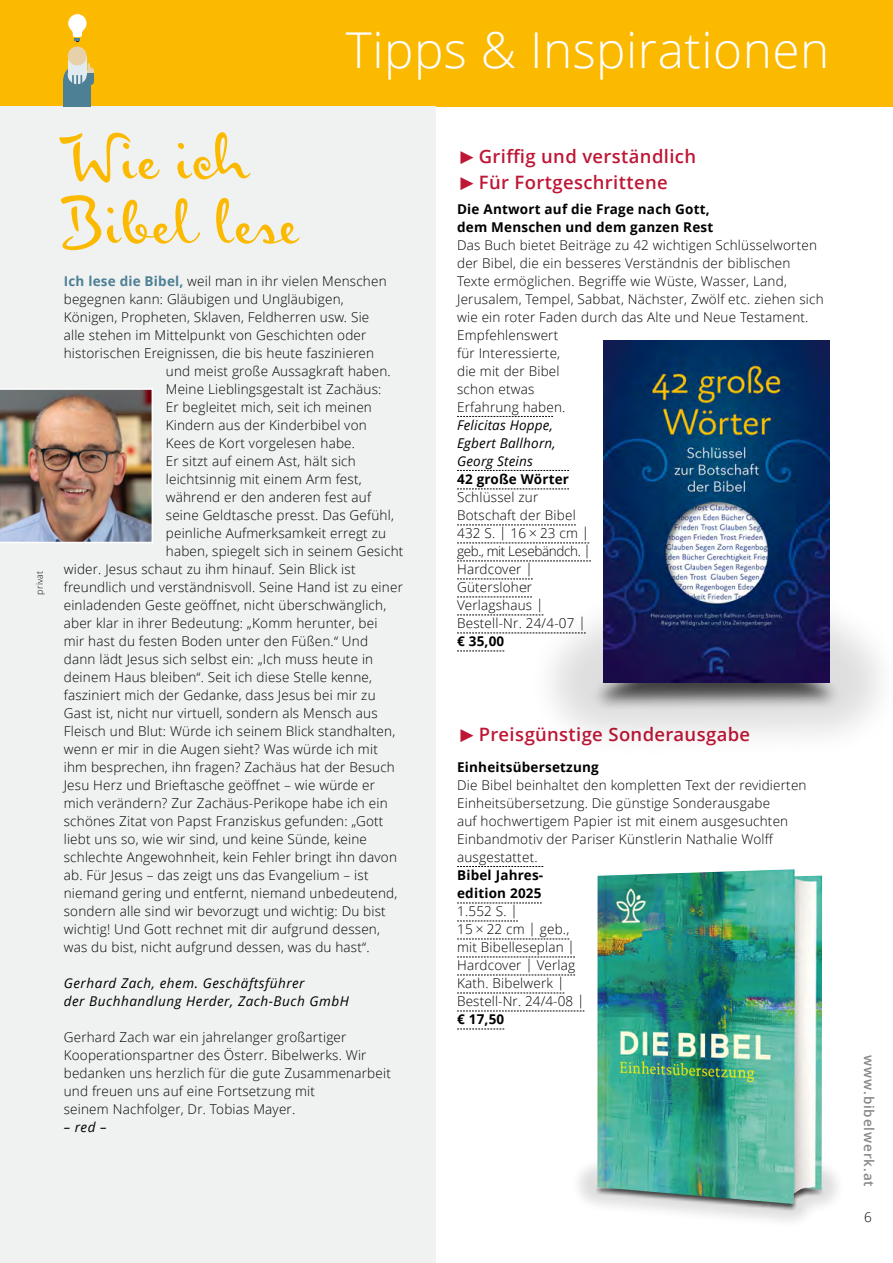
<style>
.page{position:relative;width:893px;height:1263px;background:#fff}
.page>*{position:absolute;margin:0;border:0;box-sizing:border-box;transform-origin:0 0}
.Artikel-HL{font:79.5px/64.5px "Josef K Paneuropean";letter-spacing:-.005em;color:#fbb900}
.Dachzeile{font:300 49.5px "Open Sans";letter-spacing:.01em;color:#fff}
.t1{font:600 18.45px "Open Sans";letter-spacing:.02em;color:#be1736}
.copy{font:300 13.5px/18px "Open Sans";letter-spacing:.015em;color:#000}
.facts{font:300 13.5px "Open Sans";letter-spacing:.015em;color:#000}
.Headline{font:700 13.5px/18px "Open Sans";letter-spacing:.015em;color:#000}
.Artikel-Copy_kursiv_danach{font:italic 13.5px/18px "Open Sans";letter-spacing:.04em;color:#000}
.Autor{font:italic 13.5px/18px "Open Sans";letter-spacing:.015em;color:#000}
.Titel{font:700 13.5px/18px "Open Sans";letter-spacing:.015em;color:#000}
.Untertitel{font:300 13.5px/18px "Open Sans";letter-spacing:.015em;color:#000}
.facts-2{font:300 13.5px "Open Sans";letter-spacing:-.03em;color:#000}
.t2{font:600 13.5px "Open Sans";letter-spacing:.065em;color:#868786}
.facts-3{font:700 13.5px "Open Sans";letter-spacing:.015em;color:#000}
.t3{font:300 9px "Open Sans";letter-spacing:.015em;color:#000}
.s1{font-weight:700;color:#4e8095}
.s2{font-family:"The Sans C4 s";font-weight:300}
</style>
<div class="page">
<svg style="left:578px;top:1165px;width:260px;height:56px"></svg>
<div style="left:0;top:0;width:893px;height:106px;background:#fbb900"></div>
<svg style="left:457px;top:866px;width:86px;height:1px"></svg>
<svg style="left:457px;top:903px;width:85px;height:1px"></svg>
<svg style="left:457px;top:921px;width:61px;height:1px"></svg>
<svg style="left:457px;top:939px;width:112px;height:1px"></svg>
<svg style="left:457px;top:957px;width:118px;height:1px"></svg>
<svg style="left:457px;top:975px;width:118px;height:1px"></svg>
<svg style="left:457px;top:993px;width:107px;height:1px"></svg>
<svg style="left:457px;top:1011px;width:127px;height:1px"></svg>
<svg style="left:457px;top:1029px;width:47px;height:1px"></svg>
<div style="left:0;top:106px;width:436px;height:1157px;background:#f0f1f1"></div>
<img style="left:0;top:389px;width:153px;height:154px">
<svg style="left:457px;top:416px;width:96px;height:1px"></svg>
<svg style="left:457px;top:470px;width:112px;height:1px"></svg>
<svg style="left:457px;top:489px;width:112px;height:1px"></svg>
<svg style="left:457px;top:525px;width:119px;height:1px"></svg>
<svg style="left:457px;top:543px;width:69px;height:1px"></svg>
<svg style="left:457px;top:561px;width:68px;height:1px"></svg>
<svg style="left:457px;top:579px;width:69px;height:1px"></svg>
<svg style="left:457px;top:597px;width:69px;height:1px"></svg>
<svg style="left:457px;top:615px;width:69px;height:1px"></svg>
<svg style="left:457px;top:633px;width:69px;height:1px"></svg>
<svg style="left:457px;top:651px;width:47px;height:1px"></svg>
<div style="left:526px;top:536px;width:367px;height:225px;background:#000;opacity:.13"></div>
<img style="left:604px;top:340px;width:225px;height:342px">
<img style="left:597px;top:869px;width:225px;height:335px">
<div style="left:63px;top:79px;width:28px;height:27px;background:#4e8095"></div>
<div style="left:63px;top:65px;width:28px;height:28px;background:#4e8095;border-radius:50%"></div>
<div style="left:68px;top:56px;width:19px;height:19px;background:#e2ebf0"></div>
<div style="left:68px;top:65px;width:19px;height:19px;background:#e2ebf0;border-radius:50%"></div>
<svg style="left:72px;top:75px;width:10px;height:10px"></svg>
<div style="left:68px;top:47px;width:19px;height:18px;background:#e6d1aa;border-radius:50%"></div>
<svg style="left:88px;top:63px;width:6px;height:22px"></svg>
<svg style="left:67px;top:13px;width:20px;height:29px"></svg>
<p class="Dachzeile" style="left:346px;top:16px;width:485px">Tipps &amp; Inspirationen</p>
<p class="t3" style="left:33px;top:594px;width:25px;rotate:-90deg">privat</p>
<p class="Artikel-HL" style="left:62px;top:118px;width:241px">Wie ich<br>Bibel lese</p>
<p class="copy" style="left:64px;top:272px;width:324px"><span class="s1">Ich lese die Bibel,</span> weil man in ihr vielen Menschen</p>
<p class="copy" style="left:64px;top:290px;width:282px">begegnen kann: Gläubigen und Ungläubigen,</p>
<p class="copy" style="left:64px;top:308px;width:307px">Königen, Propheten, Sklaven, Feldherren usw. Sie</p>
<p class="copy" style="left:64px;top:326px;width:304px">alle stehen im Mittelpunkt von Geschichten oder</p>
<p class="copy" style="left:64px;top:344px;width:312px">historischen Ereignissen, die bis heute faszinieren</p>
<p class="copy" style="left:166px;top:362px;width:226px">und meist große Aussagkraft haben.</p>
<p class="copy" style="left:166px;top:380px;width:217px">Meine Lieblingsgestalt ist Zachäus:</p>
<p class="copy" style="left:166px;top:398px;width:208px">Er begleitet mich, seit ich meinen</p>
<p class="copy" style="left:166px;top:416px;width:202px">Kindern aus der Kinderbibel von</p>
<p class="copy" style="left:166px;top:434px;width:191px">Kees de Kort vorgelesen habe.</p>
<p class="copy" style="left:166px;top:452px;width:192px">Er sitzt auf einem Ast, hält sich</p>
<p class="copy" style="left:166px;top:470px;width:197px">leichtsinnig mit einem Arm fest,</p>
<p class="copy" style="left:166px;top:488px;width:207px">während er den anderen fest auf</p>
<p class="copy" style="left:166px;top:506px;width:230px">seine Geldtasche presst. Das Gefühl,</p>
<p class="copy" style="left:166px;top:524px;width:222px">peinliche Aufmerksamkeit erregt zu</p>
<p class="copy" style="left:166px;top:542px;width:239px">haben, spiegelt sich in seinem Gesicht</p>
<p class="copy" style="left:64px;top:560px;width:293px">wider. Jesus schaut zu ihm hinauf. Sein Blick ist</p>
<p class="copy" style="left:64px;top:578px;width:341px">freundlich und verständnisvoll. Seine Hand ist zu einer</p>
<p class="copy" style="left:64px;top:596px;width:324px">einladenden Geste geöffnet, nicht überschwänglich,</p>
<p class="copy" style="left:64px;top:614px;width:315px">aber klar in ihrer Bedeutung: „Komm herunter, bei</p>
<p class="copy" style="left:64px;top:632px;width:306px">mir hast du festen Boden unter den Füßen.“ Und</p>
<p class="copy" style="left:64px;top:650px;width:311px">dann lädt Jesus sich selbst ein: „Ich muss heute in</p>
<p class="copy" style="left:64px;top:668px;width:310px">deinem Haus bleiben“. Seit ich diese Stelle kenne,</p>
<p class="copy" style="left:64px;top:686px;width:313px">fasziniert mich der Gedanke, dass Jesus bei mir zu</p>
<p class="copy" style="left:64px;top:704px;width:315px">Gast ist, nicht nur virtuell, sondern als Mensch aus</p>
<p class="copy" style="left:64px;top:722px;width:333px">Fleisch und Blut: Würde ich seinem Blick standhalten,</p>
<p class="copy" style="left:64px;top:740px;width:316px">wenn er mir in die Augen sieht? Was würde ich mit</p>
<p class="copy" style="left:64px;top:758px;width:333px">ihm besprechen, ihn fragen? Zachäus hat der Besuch</p>
<p class="copy" style="left:64px;top:776px;width:313px">Jesu Herz und Brieftasche geöffnet – wie würde er</p>
<p class="copy" style="left:64px;top:794px;width:325px">mich verändern? Zur Zachäus-Perikope habe ich ein</p>
<p class="copy" style="left:64px;top:812px;width:321px">schönes Zitat von Papst Franziskus gefunden: „Gott</p>
<p class="copy" style="left:64px;top:830px;width:305px">liebt uns so, wie wir sind, und keine Sünde, keine</p>
<p class="copy" style="left:64px;top:848px;width:335px">schlechte Angewohnheit, kein Fehler bringt ihn davon</p>
<p class="copy" style="left:64px;top:866px;width:306px">ab. Für Jesus – das zeigt uns das Evangelium – ist</p>
<p class="copy" style="left:64px;top:884px;width:335px">niemand gering und entfernt, niemand unbedeutend,</p>
<p class="copy" style="left:64px;top:902px;width:323px">sondern alle sind wir bevorzugt und wichtig: Du bist</p>
<p class="copy" style="left:64px;top:920px;width:318px">wichtig! Und Gott rechnet mit dir aufgrund dessen,</p>
<p class="copy" style="left:64px;top:938px;width:307px">was du bist, nicht aufgrund dessen, was du hast“.</p>
<p class="Artikel-Copy_kursiv_danach" style="left:64px;top:974px;width:287px">Gerhard Zach, ehem. Geschäftsführer<br>der Buchhandlung Herder, Zach-Buch GmbH</p>
<p class="copy" style="left:64px;top:1028px;width:329px">Gerhard Zach war ein jahrelanger großartiger Kooperationspartner des Österr. Bibelwerks. Wir bedanken uns herzlich für die gute Zusammenarbeit und freuen uns auf eine Fortsetzung mit<br>seinem Nachfolger, Dr. Tobias Mayer.</p>
<p class="Artikel-Copy_kursiv_danach" style="left:64px;top:1118px;width:44px">– red –</p>
<p class="t1" style="left:457px;top:143px;width:241px"><span class="s2">▶</span> Griffig und verständlich</p>
<p class="t1" style="left:457px;top:169px;width:212px"><span class="s2">▶</span> Für Fortgeschrittene</p>
<p class="Headline" style="left:457px;top:200px;width:258px">Die Antwort auf die Frage nach Gott, dem Menschen und dem ganzen Rest</p>
<p class="copy" style="left:457px;top:236px;width:368px">Das Buch bietet Beiträge zu 42 wichtigen Schlüsselworten der Bibel, die ein besseres Verständnis der biblischen Texte ermöglichen. Begriffe wie Wüste, Wasser, Land, Jerusalem, Tempel, Sabbat, Nächster, Zwölf etc. ziehen sich wie ein roter Faden durch das Alte und Neue Testament.<br>Empfehlenswert<br>für Inter essierte,<br>die mit der Bibel<br>schon etwas<br>Erfahrung haben.</p>
<p class="Autor" style="left:457px;top:416px;width:100px">Felicitas Hoppe,<br>Egbert Ballhorn,<br>Georg Steins</p>
<p class="Titel" style="left:457px;top:470px;width:113px">42 große Wörter</p>
<p class="Untertitel" style="left:457px;top:488px;width:120px">Schlüssel zur<br>Botschaft der Bibel</p>
<p class="facts" style="left:457px;top:524px;width:134px">432 S. | 16 × 23 cm |</p>
<p class="facts-2" style="left:457px;top:542px;width:135px">geb., mit Lesebändch. |</p>
<p class="facts" style="left:457px;top:560px;width:77px">Hardcover |</p>
<p class="facts" style="left:457px;top:578px;width:76px">Gütersloher</p>
<p class="facts" style="left:457px;top:596px;width:88px">Verlagshaus |</p>
<p class="facts" style="left:457px;top:614px;width:130px">Bestell-Nr. 24/4-07 |</p>
<p class="facts-3" style="left:457px;top:632px;width:49px">€ 35,00</p>
<p class="t1" style="left:457px;top:721px;width:295px"><span class="s2">▶</span> Preisgünstige Sonderausgabe</p>
<p class="Headline" style="left:457px;top:758px;width:143px">Einheitsübersetzung</p>
<p class="copy" style="left:457px;top:776px;width:351px">Die Bibel beinhaltet den kompletten Text der revidierten Einheitsübersetzung. Die günstige Sonderausgabe<br>auf hochwertigem Papier ist mit einem ausgesuchten Einbandmotiv der Pariser Künstlerin Nathalie Wolff ausgestattet.</p>
<p class="Titel" style="left:457px;top:866px;width:87px">Bibel Jahres&shy;edition 2025</p>
<p class="facts" style="left:457px;top:902px;width:62px">1.552 S. |</p>
<p class="facts" style="left:457px;top:920px;width:114px">15 × 22 cm | geb.,</p>
<p class="facts" style="left:457px;top:938px;width:119px">mit Bibelleseplan |</p>
<p class="facts" style="left:457px;top:956px;width:120px">Hardcover | Verlag</p>
<p class="facts" style="left:457px;top:974px;width:109px">Kath. Bibelwerk |</p>
<p class="facts" style="left:457px;top:992px;width:129px">Bestell-Nr. 24/4-08 |</p>
<p class="facts-3" style="left:457px;top:1010px;width:49px">€ 17,50</p>
<p class="t2" style="left:878px;top:1055px;width:133px;rotate:90deg">www.bibelwerk.at</p>
<p class="copy" style="left:864px;top:1208px;width:9px">6</p>
</div>
